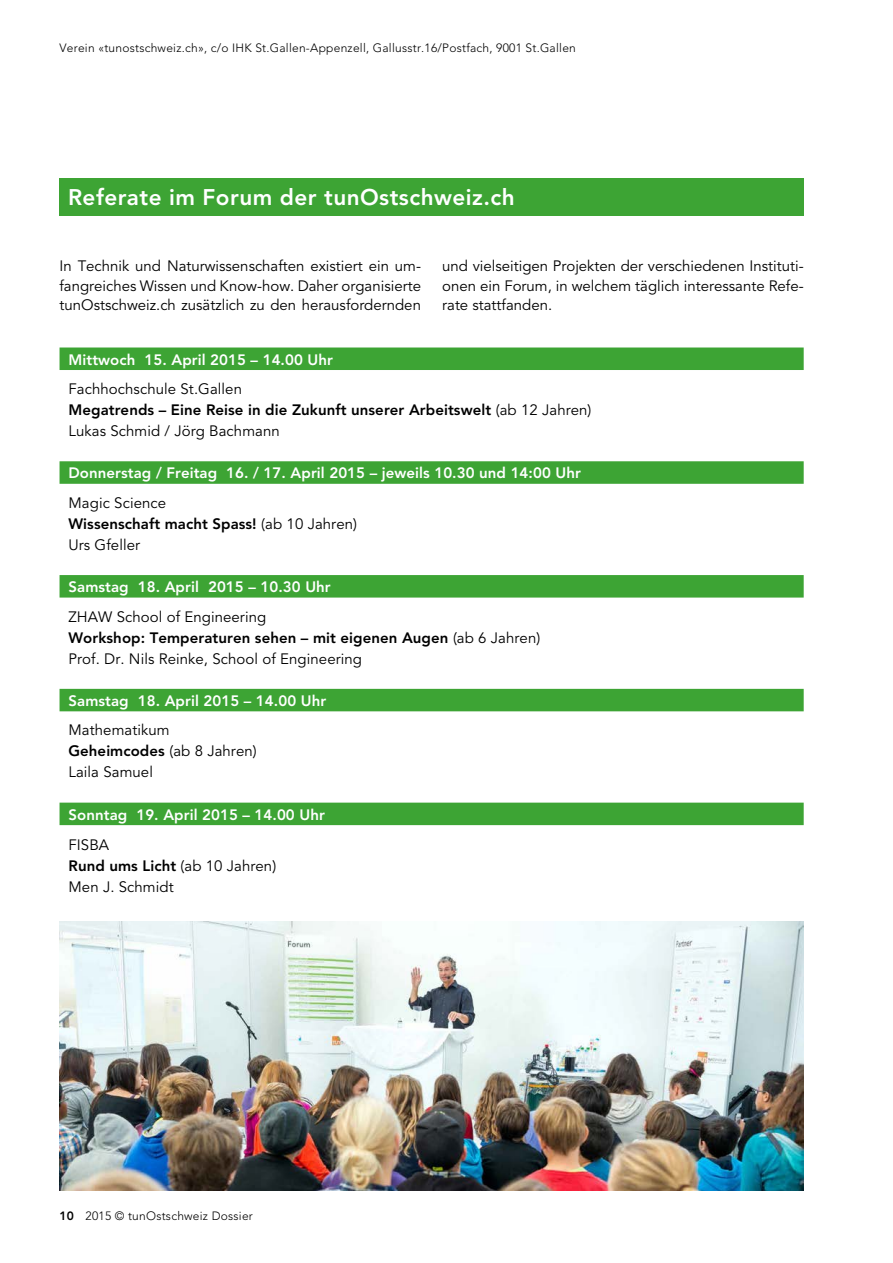
<style>
.page{position:relative;width:893px;height:1263px;background:#fff}
.page>*{position:absolute;margin:0;border:0;box-sizing:border-box;transform-origin:0 0}
.t1{font:800 22.5px "Avenir";letter-spacing:.02em;color:#fff}
.t2{font:15px/21px "Avenir";letter-spacing:.005em;color:#000}
.t3{font:800 15px "Avenir";letter-spacing:.005em;color:#fff}
.t4{font:300 12px "Avenir";letter-spacing:.02em;color:#000}
.s1{font-weight:800}
</style>
<div class="page">
<div style="left:60px;top:179px;width:744px;height:37px;background:#3da434"></div>
<div style="left:60px;top:347px;width:744px;height:23px;background:#3da434"></div>
<div style="left:60px;top:461px;width:744px;height:23px;background:#3da434"></div>
<div style="left:60px;top:575px;width:744px;height:22px;background:#3da434"></div>
<div style="left:60px;top:689px;width:744px;height:22px;background:#3da434"></div>
<div style="left:60px;top:803px;width:744px;height:22px;background:#3da434"></div>
<img style="left:60px;top:921px;width:744px;height:270px">
<p class="t4" style="left:60px;top:40px;width:518px">Verein «tunostschweiz.ch», c/o IHK St.Gallen-Appenzell, Gallusstr.16/Postfach, 9001 St.Gallen</p>
<h1 class="t1" style="left:68px;top:184px;width:448px">Referate im Forum der tunOstschweiz.ch</h1>
<p class="t2" style="left:60px;top:257px;width:363px;line-height:19.5px;text-align:justify">In Technik und Naturwissenschaften existiert ein um&shy;fangreiches Wissen und Know-how. Daher organisierte tunOstschweiz.ch zusätzlich zu den herausfordernden</p>
<p class="t2" style="left:442px;top:257px;width:363px;line-height:19.5px;text-align:justify">und vielseitigen Projekten der verschiedenen Instituti&shy;onen ein Forum, in welchem täglich interessante Refe&shy;rate stattfanden.</p>
<p class="t3" style="left:69px;top:350px;width:266px">Mittwoch 15. April 2015 – 14.00 Uhr</p>
<p class="t2" style="left:69px;top:379px;width:524px">Fachhochschule St.Gallen<br><span class="s1">Megatrends – Eine Reise in die Zukunft unserer Arbeitswelt</span> (ab 12 Jahren)<br>Lukas Schmid / Jörg Bachmann</p>
<p class="t3" style="left:69px;top:464px;width:514px">Donnerstag / Freitag 16. / 17. April 2015 – jeweils 10.30 und 14:00 Uhr</p>
<p class="t2" style="left:69px;top:493px;width:290px">Magic Science<br><span class="s1">Wissenschaft macht Spass!</span> (ab 10 Jahren)<br>Urs Gfeller</p>
<p class="t3" style="left:69px;top:578px;width:264px">Samstag 18. April 2015 – 10.30 Uhr</p>
<p class="t2" style="left:69px;top:606px;width:473px">ZHAW School of Engineering<br><span class="s1">Workshop: Temperaturen sehen – mit eigenen Augen</span> (ab 6 Jahren)<br>Prof. Dr. Nils Reinke, School of Engineering</p>
<p class="t3" style="left:69px;top:692px;width:259px">Samstag 18. April 2015 – 14.00 Uhr</p>
<p class="t2" style="left:69px;top:720px;width:190px">Mathematikum<br><span class="s1">Geheimcodes</span> (ab 8 Jahren)<br>Laila Samuel</p>
<p class="t3" style="left:69px;top:805px;width:258px">Sonntag 19. April 2015 – 14.00 Uhr</p>
<p class="t2" style="left:69px;top:834px;width:209px">FISBA<br><span class="s1">Rund ums Licht</span> (ab 10 Jahren)<br>Men J. Schmidt</p>
<p class="t4" style="left:60px;top:1209px;width:195px"><span class="s1">10</span> 2015 © tunOstschweiz Dossier</p>
</div>
